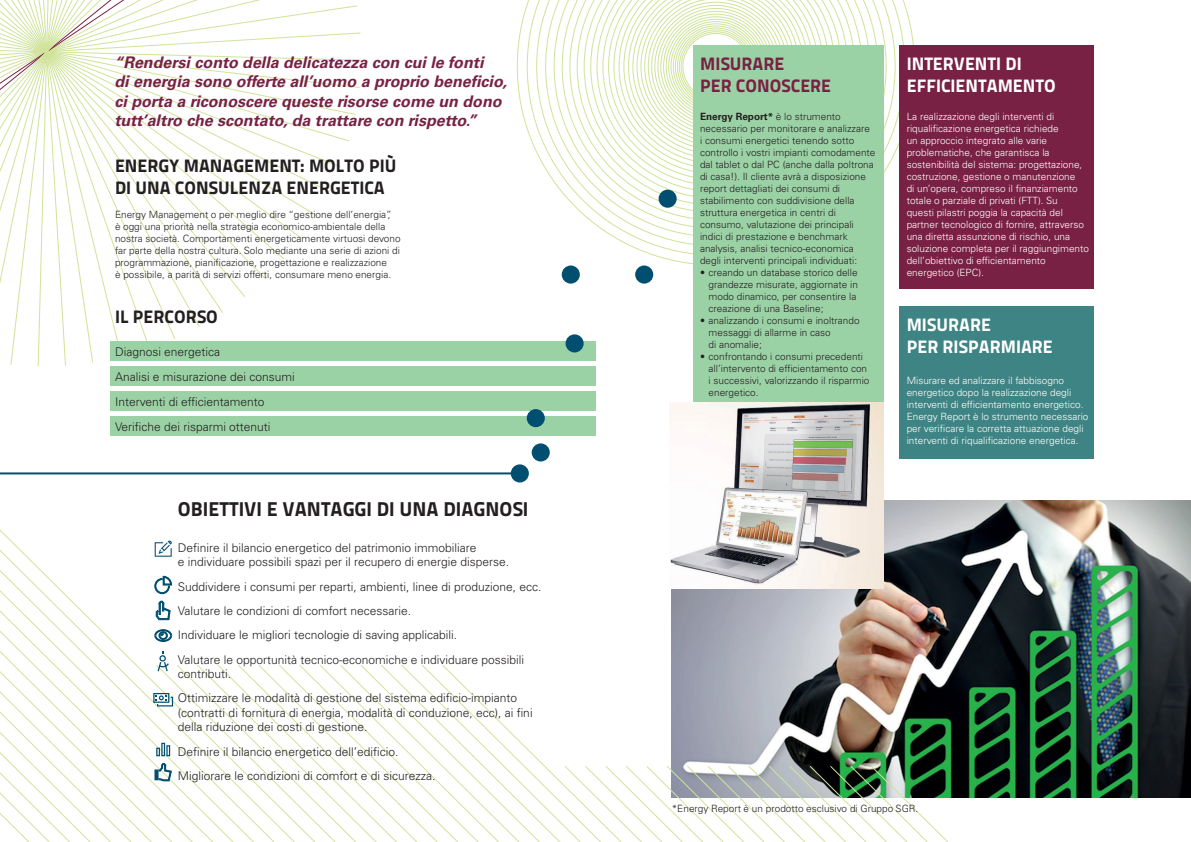
<style>
.page{position:relative;width:1191px;height:842px;background:#fff}
.page>*{position:absolute;margin:0;border:0;box-sizing:border-box;transform-origin:0 0}
.t1{font:20px "Titillium Maps 26 L 999 wt";color:#231f20}
.t2{font:18px/21.6px "Titillium Maps 26 L 999 wt";color:#231f20}
.t3{font:18px/21.6px "Titillium Maps 26 L 999 wt";color:#fff}
.t4{font:18px/21.6px "Titillium Maps 26 L 999 wt";color:#792144}
.t5{font:italic 700 16px/19.2px "Univers LT Pro 65";color:#792144}
.t6{font:300 12px/24.3px "Univers LT Pro 45";color:#231f20}
.t7{font:300 10px/12px "Univers LT Pro 45";color:#231f20}
.t8{font:300 10px/12px "Univers LT Pro 45";color:#fff}
.t9{font:700 10px "Univers LT Pro 65";color:#231f20}
.s1{font-family:"Univers LT Pro 45";font-weight:300}
</style>
<div class="page">
<svg style="left:527px;top:0;width:378px;height:256px"></svg>
<svg style="left:536px;top:0;width:359px;height:246px"></svg>
<svg style="left:545px;top:0;width:341px;height:237px"></svg>
<svg style="left:553px;top:0;width:325px;height:229px"></svg>
<svg style="left:562px;top:0;width:308px;height:221px"></svg>
<svg style="left:569px;top:0;width:293px;height:213px"></svg>
<svg style="left:577px;top:0;width:278px;height:206px"></svg>
<svg style="left:583px;top:0;width:265px;height:199px"></svg>
<svg style="left:590px;top:0;width:251px;height:192px"></svg>
<svg style="left:596px;top:0;width:239px;height:186px"></svg>
<svg style="left:602px;top:0;width:227px;height:180px"></svg>
<svg style="left:608px;top:0;width:215px;height:174px"></svg>
<div style="left:693px;top:45px;width:190px;height:469px;background:#9bd2a5"></div>
<div style="left:899px;top:45px;width:195px;height:244px;background:#792144"></div>
<div style="left:899px;top:306px;width:195px;height:153px;background:#3f8484"></div>
<img style="left:672px;top:501px;width:519px;height:296px">
<svg style="left:855px;top:765px;width:326px;height:77px"></svg>
<svg style="left:834px;top:664px;width:21px;height:178px"></svg>
<svg style="left:814px;top:664px;width:20px;height:178px"></svg>
<svg style="left:793px;top:664px;width:21px;height:178px"></svg>
<svg style="left:773px;top:664px;width:20px;height:178px"></svg>
<svg style="left:753px;top:664px;width:20px;height:178px"></svg>
<svg style="left:732px;top:664px;width:21px;height:178px"></svg>
<svg style="left:712px;top:664px;width:20px;height:178px"></svg>
<svg style="left:691px;top:664px;width:21px;height:178px"></svg>
<svg style="left:671px;top:664px;width:20px;height:178px"></svg>
<svg style="left:304px;top:665px;width:20px;height:177px"></svg>
<svg style="left:283px;top:665px;width:21px;height:177px"></svg>
<svg style="left:263px;top:665px;width:20px;height:177px"></svg>
<svg style="left:0;top:529px;width:263px;height:313px"></svg>
<svg style="left:0;top:0;width:362px;height:367px"></svg>
<div style="left:110px;top:341px;width:485px;height:20px;background:#9bd2a5"></div>
<div style="left:110px;top:366px;width:485px;height:20px;background:#9bd2a5"></div>
<div style="left:110px;top:391px;width:485px;height:20px;background:#9bd2a5"></div>
<div style="left:110px;top:416px;width:485px;height:20px;background:#9bd2a5"></div>
<svg style="left:155px;top:576px;width:17px;height:18px"></svg>
<svg style="left:155px;top:541px;width:17px;height:16px"></svg>
<svg style="left:157px;top:651px;width:12px;height:20px"></svg>
<hr style="left:0;top:472px;width:520px;height:2px;background:#014f70">
<svg style="left:154px;top:629px;width:18px;height:13px"></svg>
<svg style="left:153px;top:693px;width:20px;height:13px"></svg>
<svg style="left:156px;top:743px;width:14px;height:13px"></svg>
<svg style="left:156px;top:601px;width:14px;height:19px"></svg>
<svg style="left:155px;top:763px;width:17px;height:18px"></svg>
<div style="left:511px;top:464px;width:18px;height:18px;background:#014f70;border-radius:50%"></div>
<div style="left:531px;top:443px;width:19px;height:18px;background:#014f70;border-radius:50%"></div>
<div style="left:527px;top:409px;width:18px;height:18px;background:#014f70;border-radius:50%"></div>
<div style="left:565px;top:334px;width:18px;height:18px;background:#014f70;border-radius:50%"></div>
<div style="left:562px;top:265px;width:18px;height:19px;background:#014f70;border-radius:50%"></div>
<div style="left:658px;top:190px;width:18px;height:18px;background:#014f70;border-radius:50%"></div>
<div style="left:635px;top:265px;width:18px;height:19px;background:#014f70;border-radius:50%"></div>
<img style="left:669px;top:403px;width:215px;height:185px">
<h3 class="t5" style="left:114px;top:52px;width:394px">“Rendersi conto della delicatezza con cui le fonti<br>di energia sono offerte all’uomo a proprio beneficio, ci porta a riconoscere queste risorse come un dono tutt’altro che scontato, da trattare con rispetto.”</h3>
<h2 class="t2" style="left:115px;top:154px;width:283px">ENERGY MANAGEMENT: MOLTO PIÙ<br>DI UNA CONSULENZA ENERGETICA</h2>
<p class="t7" style="left:115px;top:208px;width:287px">Energy Management o per meglio dire “gestione dell’energia”,<br>è oggi una priorità nella strategia economico-ambientale della nostra società. Comportamenti energeticamente virtuosi devono far parte della nostra cultura. Solo mediante una serie di azioni di programmazione, pianificazione, progettazione e realizzazione<br>è possibile, a parità di servizi offerti, consumare meno energia.</p>
<h2 class="t2" style="left:115px;top:304px;width:104px">IL PERCORSO</h2>
<p class="t6" style="left:115px;top:339px;width:181px;line-height:25px">Diagnosi energetica<br>Analisi e misurazione dei consumi<br>Interventi di efficientamento<br>Verifiche dei risparmi ottenuti</p>
<h1 class="t1" style="left:178px;top:493px;width:352px">OBIETTIVI E VANTAGGI DI UNA DIAGNOSI</h1>
<p class="t6" style="left:178px;top:540px;width:333px;line-height:14.4px">Definire il bilancio energetico del patrimonio immobiliare<br>e individuare possibili spazi per il recupero di energie disperse.</p>
<p class="t6" style="left:178px;top:574px;width:365px">Suddividere i consumi per reparti, ambienti, linee di produzione, ecc.<br>Valutare le condizioni di comfort necessarie.<br>Individuare le migliori tecnologie di saving applicabili.<br>Valutare le opportunità tecnico-economiche e individuare possibili</p>
<p class="t6" style="left:178px;top:661px;width:341px">contributi.<br>Ottimizzare le modalità di gestione del sistema edificio-impianto</p>
<p class="t6" style="left:178px;top:705px;width:356px;line-height:14.4px">(contratti di fornitura di energia, modalità di conduzione, ecc), ai fini della riduzione dei costi di gestione.</p>
<p class="t6" style="left:178px;top:739px;width:259px">Definire il bilancio energetico dell’edificio.<br>Migliorare le condizioni di comfort e di sicurezza.</p>
<h2 class="t4" style="left:700px;top:52px;width:133px">MISURARE<br>PER CONOSCERE</h2>
<p class="t9" style="left:700px;top:109px;width:142px">Energy Report* <span class="s1">è lo strumento</span></p>
<p class="t7" style="left:700px;top:122px;width:177px">necessario per monitorare e analizzare<br>i consumi energetici tenendo sotto controllo i vostri impianti comodamente dal tablet o dal PC (anche dalla poltrona di casa!). Il cliente avrà a disposizione report dettagliati dei consumi di stabilimento con suddivisione della struttura energetica in centri di consumo, valutazione dei principali indici di prestazione e benchmark analysis, analisi tecnico-economica degli interventi principali individuati:</p>
<p class="t7" style="left:708px;top:266px;width:151px;text-indent:-8px">• creando un database storico delle grandezze misurate, aggiornate in modo dinamico, per consentire la creazione di una Baseline;</p>
<p class="t7" style="left:708px;top:314px;width:152px;text-indent:-8px">• analizzando i consumi e inoltrando messaggi di allarme in caso<br>di anomalie;</p>
<p class="t7" style="left:708px;top:350px;width:162px;text-indent:-8px">• confrontando i consumi precedenti all’intervento di efficientamento con i successivi, valorizzando il risparmio energetico.</p>
<h2 class="t3" style="left:906px;top:52px;width:151px">INTERVENTI DI<br>EFFICIENTAMENTO</h2>
<p class="t8" style="left:906px;top:110px;width:184px">La realizzazione degli interventi di riqualificazione energetica richiede<br>un approccio integrato alle varie problematiche, che garantisca la sostenibilità del sistema: progettazione, costruzione, gestione o manutenzione<br>di un’opera, compreso il finanziamento totale o parziale di privati (FTT). Su<br>questi pilastri poggia la capacità del partner tecnologico di fornire, attraverso una diretta assunzione di rischio, una soluzione completa per il raggiungimento dell’obiettivo di efficientamento energetico (EPC).</p>
<h2 class="t3" style="left:906px;top:313px;width:148px">MISURARE<br>PER RISPARMIARE</h2>
<p class="t8" style="left:906px;top:374px;width:183px">Misurare ed analizzare il fabbisogno energetico dopo la realizzazione degli interventi di efficientamento energetico.<br>Energy Report è lo strumento necessario per verificare la corretta attuazione degli interventi di riqualificazione energetica.</p>
<p class="t7" style="left:672px;top:802px;width:248px">*Energy Report è un prodotto esclusivo di Gruppo SGR.</p>
</div>
